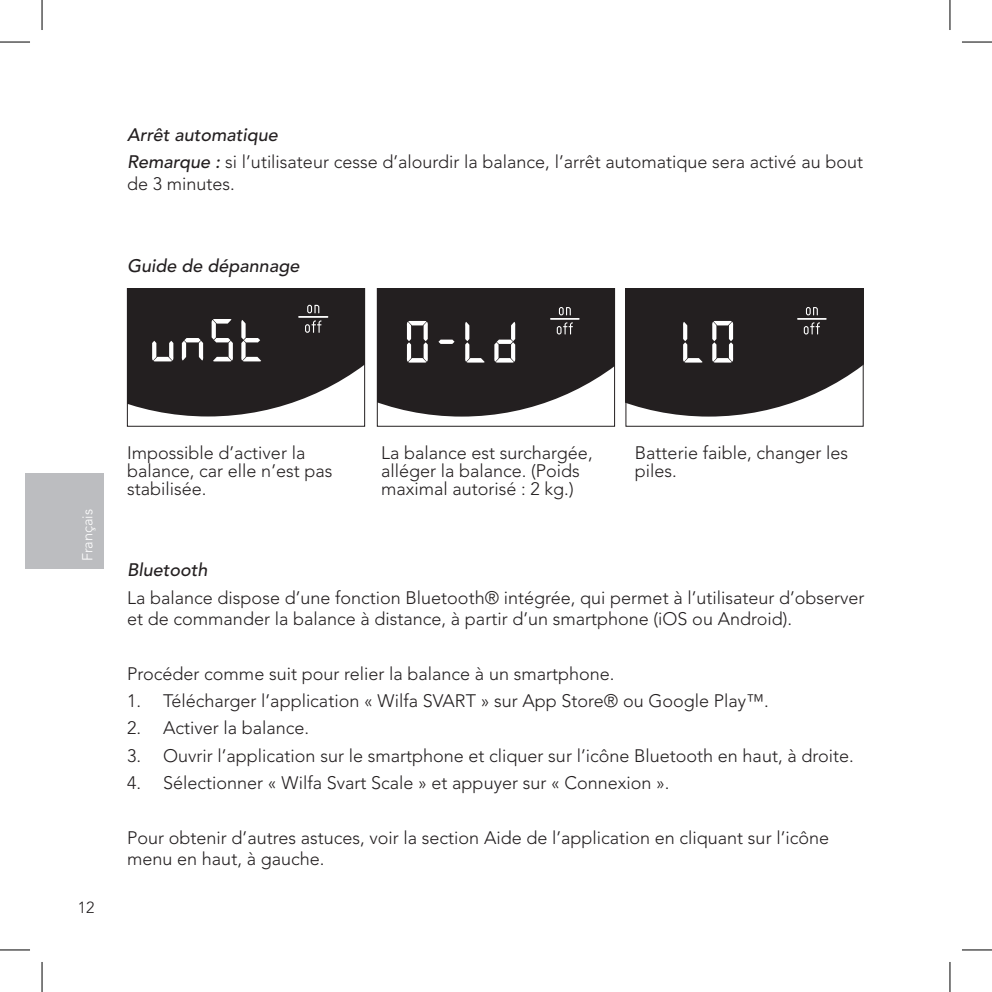
<style>
.page{position:relative;width:992px;height:992px;background:#fff}
.page>*{position:absolute;margin:0;border:0;box-sizing:border-box;transform-origin:0 0}
.t1{font:300 18px/18px "Avenir LT Std";color:#231f20}
.t2{font:italic 500 18px "Avenir LT Std";color:#231f20}
.t3{font:300 16px "Avenir LT Std";color:#231f20}
.t4{font:300 14.4px "Avenir LT Pro";color:#fff}
.t5{font:300 14.4px "Avenir LT Std";color:#fff}
.s1{font-weight:500;font-style:italic}
</style>
<div class="page">
<div style="left:25px;top:473px;width:78px;height:95px;background:#bcbdc0"></div>
<svg style="left:129px;top:290px;width:234px;height:126px;background:#403c3d"></svg>
<div style="left:127px;top:288px;width:238px;height:138px;border:1px solid #231f20"></div>
<svg style="left:379px;top:290px;width:233px;height:126px;background:#3e3b3c"></svg>
<div style="left:377px;top:288px;width:237px;height:138px;border:1px solid #231f20"></div>
<svg style="left:627px;top:290px;width:234px;height:126px;background:#3c393a"></svg>
<div style="left:625px;top:288px;width:238px;height:138px;border:1px solid #231f20"></div>
<hr style="left:0;top:42px;width:30px;height:1px;background:#000">
<hr style="left:961px;top:42px;width:30px;height:1px;background:#000">
<hr style="left:0;top:949px;width:30px;height:1px;background:#000">
<hr style="left:961px;top:949px;width:30px;height:1px;background:#000">
<hr style="left:42px;top:0;width:1px;height:30px;background:#000">
<hr style="left:42px;top:961px;width:1px;height:30px;background:#000">
<hr style="left:949px;top:0;width:1px;height:30px;background:#000">
<hr style="left:949px;top:961px;width:1px;height:30px;background:#000">
<p class="t2" style="left:127px;top:124px;width:152px">Arrêt automatique</p>
<p class="t1" style="left:127px;top:151px;width:737px;line-height:21.6px"><span class="s1">Remarque :</span> si l’utilisateur cesse d’alourdir la balance, l’arrêt automatique sera activé au bout de 3 minutes.</p>
<p class="t2" style="left:127px;top:255px;width:174px">Guide de dépannage</p>
<p class="t4" style="left:79px;top:561px;width:54px;rotate:-90deg">Français</p>
<p class="t5" style="left:78px;top:561px;width:41px;rotate:-90deg">Dansk</p>
<p class="t3" style="left:78px;top:898px;width:18px">12</p>
<p class="t1" style="left:127px;top:443px;width:207px">Impossible d’activer la balance, car elle n’est pas stabilisée.</p>
<p class="t1" style="left:381px;top:443px;width:213px">La balance est surchargée, alléger la balance. (Poids maximal autorisé : 2 kg.)</p>
<p class="t1" style="left:634px;top:443px;width:215px">Batterie faible, changer les piles.</p>
<p class="t2" style="left:127px;top:559px;width:82px">Bluetooth</p>
<p class="t1" style="left:127px;top:586px;width:738px;line-height:21.6px">La balance dispose d’une fonction Bluetooth® intégrée, qui permet à l’utilisateur d’observer et de commander la balance à distance, à partir d’un smartphone (iOS ou Android).</p>
<p class="t1" style="left:127px;top:664px;width:488px">Procéder comme suit pour relier la balance à un smartphone.</p>
<p class="t1" style="left:127px;top:691px;width:643px">1. Télécharger l’application « Wilfa SVART » sur App Store® ou Google Play™.</p>
<p class="t1" style="left:127px;top:719px;width:184px">2. Activer la balance.</p>
<p class="t1" style="left:127px;top:746px;width:728px">3. Ouvrir l’application sur le smartphone et cliquer sur l’icône Bluetooth en haut, à droite.</p>
<p class="t1" style="left:127px;top:773px;width:543px">4. Sélectionner « Wilfa Svart Scale » et appuyer sur « Connexion ».</p>
<p class="t1" style="left:127px;top:826px;width:703px;line-height:21.6px">Pour obtenir d’autres astuces, voir la section Aide de l’application en cliquant sur l’icône menu en haut, à gauche.</p>
</div>
